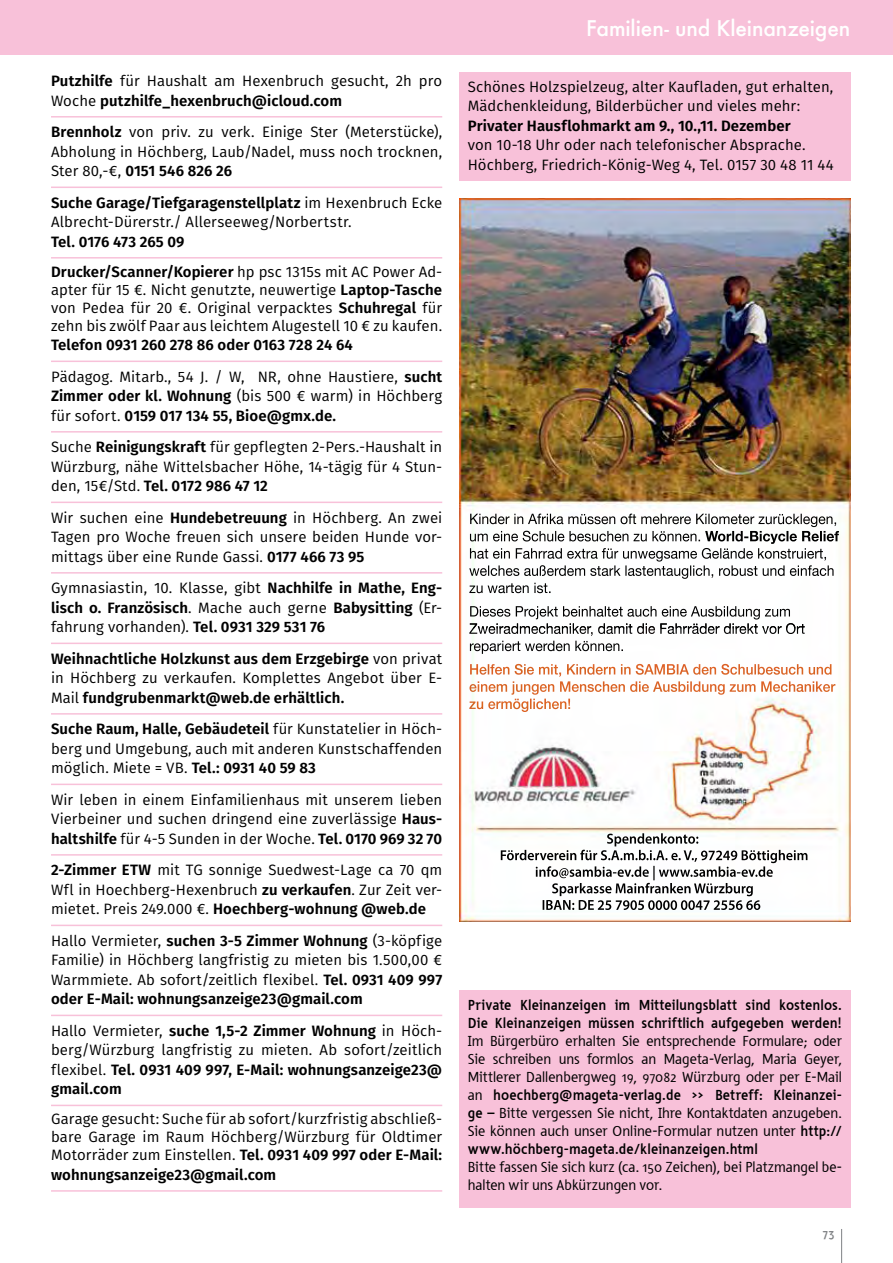
<style>
.page{position:relative;width:893px;height:1263px;background:#fff}
.page>*{position:absolute;margin:0;border:0;box-sizing:border-box;transform-origin:0 0}
.t1{font:500 21px "Futura";letter-spacing:-.005em;color:#fff}
.t2{font:15px/19.5px "Fira Sans";letter-spacing:.005em;color:#000;text-align:justify}
.t3{font:600 15px/19.5px "Fira Sans";letter-spacing:.005em;color:#000}
.t4{font:15px/18px "Tara";color:#000;text-align:justify}
.t5{font:700 15px/18px "Tara";letter-spacing:.005em;color:#000}
.t6{font:700 13.5px "Tara";color:#808285}
.s1{font-weight:600}
.s2{font-weight:400}
.s3{font-weight:700}
</style>
<div class="page">
<hr style="left:841px;top:1229px;width:1px;height:34px;background:#808285">
<div style="left:459px;top:72px;width:391px;height:108px;background:#f8c1d9"></div>
<div style="left:0;top:0;width:893px;height:54px;background:#f8c1d9"></div>
<hr style="left:51px;top:116px;width:391px;height:2px;background:#f8c1d9">
<hr style="left:51px;top:187px;width:391px;height:1px;background:#f8c1d9">
<hr style="left:51px;top:257px;width:391px;height:2px;background:#f8c1d9">
<hr style="left:51px;top:361px;width:391px;height:1px;background:#f8c1d9">
<hr style="left:51px;top:431px;width:391px;height:2px;background:#f8c1d9">
<hr style="left:51px;top:502px;width:391px;height:1px;background:#f8c1d9">
<hr style="left:51px;top:572px;width:391px;height:2px;background:#f8c1d9">
<hr style="left:51px;top:643px;width:391px;height:1px;background:#f8c1d9">
<hr style="left:51px;top:713px;width:391px;height:2px;background:#f8c1d9">
<hr style="left:51px;top:784px;width:391px;height:1px;background:#f8c1d9">
<hr style="left:51px;top:854px;width:391px;height:2px;background:#f8c1d9">
<hr style="left:51px;top:925px;width:391px;height:1px;background:#f8c1d9">
<hr style="left:51px;top:1015px;width:391px;height:1px;background:#f8c1d9">
<hr style="left:51px;top:1105px;width:391px;height:1px;background:#f8c1d9">
<hr style="left:51px;top:1190px;width:391px;height:2px;background:#f8c1d9">
<div style="left:459px;top:990px;width:391px;height:217px;background:#f8c1d9"></div>
<img style="left:459px;top:198px;width:391px;height:723px">
<p class="t2" style="left:51px;top:71px;width:393px"><span class="s1">Putzhilfe</span> für Haushalt am Hexenbruch gesucht, 2h pro<br>Woche <span class="s1">putzhilfe_hexenbruch@icloud.com</span></p>
<p class="t2" style="left:51px;top:122px;width:393px"><span class="s1">Brennholz</span> von priv. zu verk. Einige Ster (Meterstücke), Abholung in Höchberg, Laub/Nadel, muss noch trocknen, Ster 80,-€, <span class="s1">0151 546 826 26</span></p>
<p class="t2" style="left:51px;top:192px;width:393px"><span class="s1">Suche Garage/Tiefgaragenstellplatz</span> im Hexenbruch Ecke<br>Albrecht-Dürerstr./ Allerseeweg/Norbertstr.</p>
<p class="t3" style="left:51px;top:225px;width:393px;line-height:30px">Tel. 0176 473 265 09<br>Drucker/Scanner/Kopierer <span class="s2">hp psc 1315s mit AC Power Ad-</span></p>
<p class="t2" style="left:51px;top:280px;width:393px;line-height:18px">apter für 15 €. Nicht genutzte, neuwertige <span class="s1">Laptop-Tasche </span>von Pedea für 20 €. Original verpacktes <span class="s1">Schuhregal</span> für zehn bis zwölf Paar aus leichtem Alugestell 10 € zu kaufen.</p>
<p class="t2" style="left:51px;top:329px;width:393px;line-height:31.5px"><span class="s1">Telefon 0931 260 278 86 oder 0163 728 24 64<br></span>Pädagog. Mitarb., 54 J. / W, NR, ohne Haustiere, <span class="s1">sucht</span></p>
<p class="t3" style="left:51px;top:385px;width:393px">Zimmer oder kl. Wohnung <span class="s2">(bis 500 € warm) in Höchberg für sofort.</span> 0159 017 134 55, Bioe@gmx.de.</p>
<p class="t2" style="left:51px;top:437px;width:393px">Suche <span class="s1">Reinigungskraft</span> für gepflegten 2-Pers.-Haushalt in Würzburg, nähe Wittelsbacher Höhe, 14-tägig für 4 Stun&shy;den, 15€/Std. <span class="s1">Tel. 0172 986 47 12</span></p>
<p class="t2" style="left:51px;top:507px;width:393px">Wir suchen eine <span class="s1">Hundebetreuung</span> in Höchberg. An zwei Tagen pro Woche freuen sich unsere beiden Hunde vor&shy;mittags über eine Runde Gassi. <span class="s1">0177 466 73 95</span></p>
<p class="t3" style="left:51px;top:577px;width:393px;text-align:justify"><span class="s2">Gymnasiastin, 10. Klasse, gibt</span> Nachhilfe in Mathe, Eng&shy;lisch o. Französisch<span class="s2">. Mache auch gerne</span> Babysitting <span class="s2">(Er&shy;fahrung vorhanden).</span> Tel. 0931 329 531 76</p>
<p class="t3" style="left:51px;top:648px;width:393px;text-align:justify">Weihnachtliche Holzkunst aus dem Erzgebirge <span class="s2">von privat in Höchberg zu verkaufen. Komplettes Angebot über E-Mail</span> fundgrubenmarkt@web.de erhältlich.</p>
<p class="t2" style="left:51px;top:719px;width:393px"><span class="s1">Suche Raum, Halle, Gebäudeteil</span> für Kunstatelier in Höch&shy;berg und Umgebung, auch mit anderen Kunstschaffenden möglich. Miete = VB. <span class="s1">Tel.: 0931 40 59 83</span></p>
<p class="t2" style="left:51px;top:789px;width:393px">Wir leben in einem Einfamilienhaus mit unserem lieben Vierbeiner und suchen dringend eine zuverlässige <span class="s1">Haus&shy;haltshilfe</span> für 4-5 Sunden in der Woche. <span class="s1">Tel. 0170 969 32 70</span></p>
<p class="t2" style="left:51px;top:860px;width:393px"><span class="s1">2-Zimmer ETW</span> mit TG sonnige Suedwest-Lage ca 70 qm Wfl in Hoechberg-Hexenbruch <span class="s1">zu verkaufen</span>. Zur Zeit ver&shy;mietet. Preis 249.000 €. <span class="s1">Hoechberg-wohnung @web.de</span></p>
<p class="t2" style="left:51px;top:930px;width:393px">Hallo Vermieter, <span class="s1">suchen 3-5 Zimmer Wohnung</span> (3-köpfige Familie) in Höchberg langfristig zu mieten bis 1.500,00 € Warmmiete. Ab sofort/zeitlich flexibel. <span class="s1">Tel. 0931 409 997 oder E-Mail: wohnungsanzeige23@gmail.com</span></p>
<p class="t2" style="left:51px;top:1020px;width:393px">Hallo Vermieter, <span class="s1">suche 1,5-2 Zimmer Wohnung</span> in Höch&shy;berg/Würzburg langfristig zu mieten. Ab sofort/zeitlich flexibel. <span class="s1">Tel. 0931 409 997, E-Mail: wohnungsanzeige23@ gmail.com</span></p>
<p class="t2" style="left:51px;top:1109px;width:393px;line-height:18px">Garage gesucht: Suche für ab sofort/kurzfristig abschließ&shy;bare Garage im Raum Höchberg/Würzburg für Oldtimer Motorräder zum Einstellen. <span class="s1">Tel. 0931 409 997 oder E-Mail:</span></p>
<p class="t3" style="left:51px;top:1164px;width:227px">wohnungsanzeige23@gmail.com</p>
<h1 class="t1" style="left:586px;top:13px;width:266px">Familien- und Kleinanzeigen</h1>
<p class="t2" style="left:468px;top:77px;width:367px">Schönes Holzspielzeug, alter Kaufladen, gut erhalten,<br>Mädchenkleidung, Bilderbücher und vieles mehr:</p>
<p class="t3" style="left:468px;top:115px;width:324px">Privater Hausflohmarkt am 9., 10.,11. Dezember</p>
<p class="t2" style="left:468px;top:135px;width:368px">von 10-18 Uhr oder nach telefonischer Absprache.<br>Höchberg, Friedrich-König-Weg 4, Tel. 0157 30 48 11 44</p>
<p class="t5" style="left:468px;top:996px;width:376px">Private Kleinanzeigen im Mitteilungsblatt sind kostenlos.<br>Die Kleinanzeigen müssen schriftlich aufgegeben werden!</p>
<p class="t4" style="left:468px;top:1031px;width:376px">Im Bürgerbüro erhalten Sie entsprechende Formulare; oder Sie schreiben uns formlos an Mageta-Verlag, Maria Geyer, Mittlerer Dallenbergweg 19, 97082 Würzburg oder per E-Mail an <span class="s3">hoechberg@mageta-verlag.de &gt;&gt; Betreff: Kleinanzei&shy;ge –</span> Bitte vergessen Sie nicht, Ihre Kontaktdaten anzugeben.<br>Sie können auch unser Online-Formular nutzen unter <span class="s3">http:// www.höchberg-mageta.de/kleinanzeigen.html</span></p>
<p class="t4" style="left:468px;top:1157px;width:376px">Bitte fassen Sie sich kurz (ca. 150 Zeichen), bei Platzmangel be&shy;halten wir uns Abkürzungen vor.</p>
<p class="t6" style="left:823px;top:1225px;width:13px">73</p>
</div>
